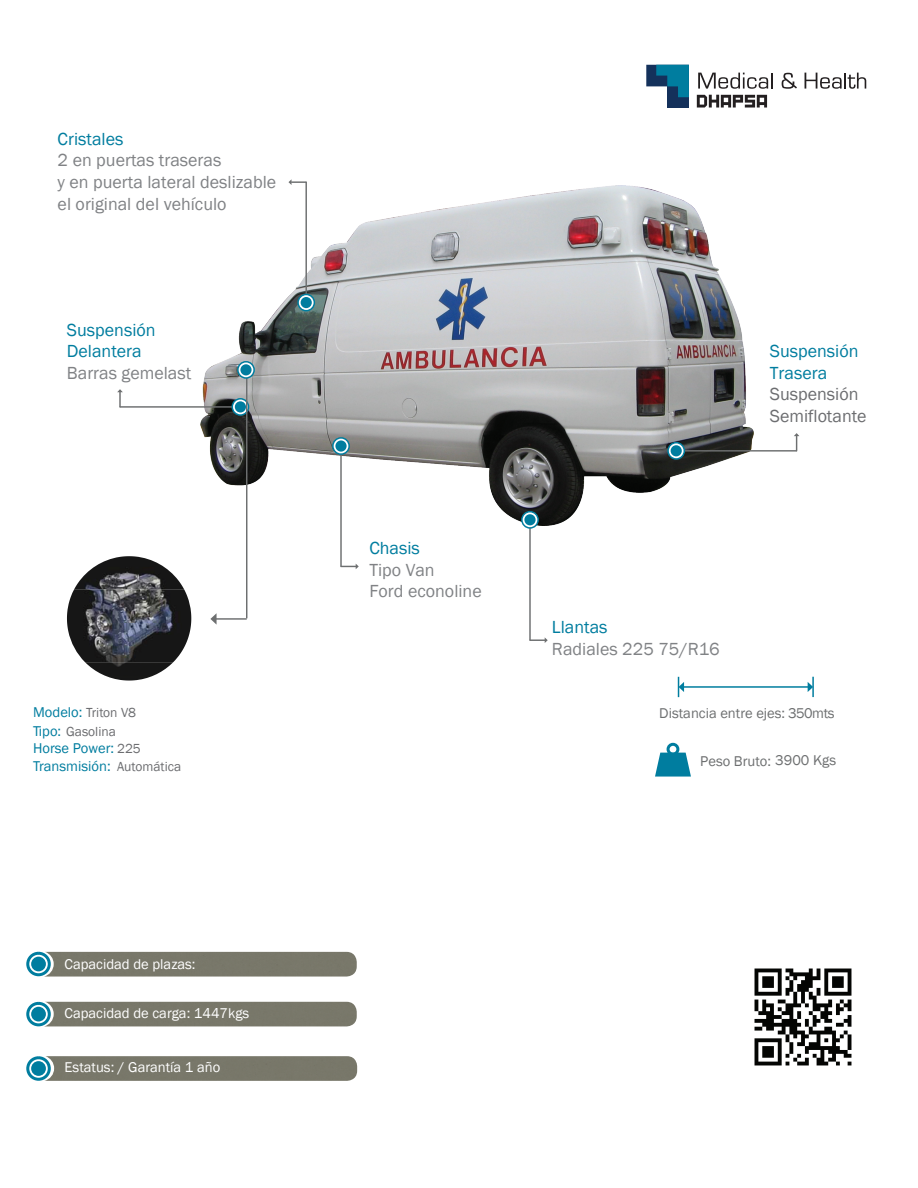
<style>
.page{position:relative;width:918px;height:1188px;background:#fff}
.page>*{position:absolute;margin:0;border:0;box-sizing:border-box;transform-origin:0 0}
.t1{font:18px/21.6px "Franklin Gothic";color:#808285}
.t2{font:18px/21.6px "Franklin Gothic";color:#6c6d70}
.t3{font:18px/21.6px "Franklin Gothic";color:#007d9f}
.t4{font:14.55px "Franklin Gothic";color:#fff}
.t5{font:14.55px "Franklin Gothic";color:#6d6f70}
.t6{font:14.55px/17.9px "Franklin Gothic";color:#007d9f}
.t7{font:13.5px/18.9px "Franklin Gothic";color:#6c6d70}
.s1{color:#007d9f}
.s2{color:#808285}
.s3{font-size:14.55px;color:#007d9f}
.s4{font-size:13.5px;color:#6c6d70}
</style>
<div class="page">
<img style="left:200px;top:185px;width:553px;height:341px">
<div style="left:44px;top:952px;width:313px;height:25px;background:#78786a"></div>
<div style="left:45px;top:1002px;width:312px;height:24px;background:#78776a"></div>
<img style="left:44px;top:1056px;width:313px;height:25px">
<img style="left:85px;top:662px;width:49px;height:19px">
<img style="left:67px;top:590px;width:7px;height:31px">
<img style="left:74px;top:556px;width:110px;height:33px">
<hr style="left:812px;top:677px;width:2px;height:20px;background:#007d9f">
<hr style="left:683px;top:686px;width:126px;height:2px;background:#007d9f">
<svg style="left:678px;top:677px;width:6px;height:20px"></svg>
<svg style="left:808px;top:682px;width:5px;height:10px"></svg>
<hr style="left:684px;top:450px;width:113px;height:2px;background:#6d6f70">
<svg style="left:794px;top:433px;width:5px;height:18px"></svg>
<svg style="left:667px;top:442px;width:18px;height:18px"></svg>
<div style="left:671px;top:445px;width:11px;height:11px;background:#007d9f;border-radius:50%"></div>
<hr style="left:340px;top:454px;width:2px;height:113px;background:#6d6f70">
<svg style="left:341px;top:564px;width:18px;height:5px"></svg>
<svg style="left:332px;top:437px;width:18px;height:18px"></svg>
<svg style="left:335px;top:440px;width:12px;height:12px"></svg>
<hr style="left:529px;top:528px;width:2px;height:113px;background:#6d6f70">
<svg style="left:530px;top:637px;width:18px;height:6px"></svg>
<svg style="left:521px;top:511px;width:18px;height:18px"></svg>
<div style="left:524px;top:514px;width:12px;height:11px;background:#007d9f;border-radius:50%"></div>
<hr style="left:120px;top:406px;width:112px;height:2px;background:#6d6f70">
<svg style="left:117px;top:389px;width:6px;height:18px"></svg>
<svg style="left:232px;top:398px;width:17px;height:18px"></svg>
<div style="left:235px;top:401px;width:11px;height:12px;background:#007d9f;border-radius:50%"></div>
<hr style="left:216px;top:618px;width:31px;height:2px;background:#6d6f70">
<hr style="left:246px;top:378px;width:1px;height:240px;background:#6d6f70">
<svg style="left:210px;top:613px;width:7px;height:12px"></svg>
<svg style="left:237px;top:361px;width:18px;height:18px"></svg>
<div style="left:240px;top:364px;width:12px;height:11px;background:#007d9f;border-radius:50%"></div>
<svg style="left:26px;top:952px;width:25px;height:24px"></svg>
<div style="left:31px;top:957px;width:15px;height:14px;background:#007d9f;border-radius:50%"></div>
<svg style="left:26px;top:1002px;width:25px;height:24px"></svg>
<div style="left:31px;top:1007px;width:15px;height:15px;background:#007d9f;border-radius:50%"></div>
<svg style="left:26px;top:1056px;width:25px;height:25px"></svg>
<div style="left:31px;top:1061px;width:15px;height:15px;background:#007d9f;border-radius:50%"></div>
<svg style="left:655px;top:753px;width:36px;height:24px"></svg>
<div style="left:667px;top:743px;width:12px;height:13px;border:3px solid #007d9f;border-radius:50%"></div>
<hr style="left:305px;top:182px;width:2px;height:112px;background:#6d6f70">
<svg style="left:288px;top:179px;width:19px;height:6px"></svg>
<svg style="left:297px;top:294px;width:18px;height:17px"></svg>
<div style="left:301px;top:297px;width:11px;height:11px;background:#007d9f;border-radius:50%"></div>
<svg style="left:698px;top:73px;width:75px;height:16px"></svg>
<svg style="left:782px;top:73px;width:15px;height:16px"></svg>
<svg style="left:805px;top:73px;width:61px;height:16px"></svg>
<svg style="left:697px;top:95px;width:70px;height:13px"></svg>
<div style="left:667px;top:65px;width:22px;height:43px;background:#14315b"></div>
<div style="left:646px;top:65px;width:43px;height:21px;background:#14315b"></div>
<svg style="left:656px;top:65px;width:33px;height:32px"></svg>
<img style="left:754px;top:968px;width:98px;height:98px">
<p class="t1" style="left:58px;top:128px;width:220px"><span class="s1">Cristales<br></span>2 en puertas traseras<br>y en puerta lateral deslizable el original del vehículo</p>
<p class="t3" style="left:67px;top:319px;width:126px">Suspensión<br>Delantera<br><span class="s2">Barras gemelast</span></p>
<p class="t7" style="left:33px;top:703px;width:105px"><span class="s3">Modelo:</span> Triton V8<br><span class="s3">Tipo:</span> Gasolina</p>
<p class="t6" style="left:33px;top:740px;width:150px">Horse Power: <span class="s4">225<br></span>Transmisión: <span class="s4">Automática</span></p>
<p class="t4" style="left:65px;top:955px;width:133px">Capacidad de plazas:</p>
<p class="t4" style="left:65px;top:1004px;width:186px">Capacidad de carga: 1447kgs</p>
<p class="t4" style="left:65px;top:1058px;width:157px">Estatus: / Garantía 1 año</p>
<p class="t1" style="left:369px;top:538px;width:114px"><span class="s1">Chasis<br></span>Tipo Van<br>Ford econoline</p>
<p class="t2" style="left:770px;top:341px;width:98px"><span class="s1">Suspensión<br>Trasera<br></span>Suspensión<br>Semiflotante</p>
<p class="t1" style="left:552px;top:617px;width:169px"><span class="s1">Llantas<br></span>Radiales 225 75/R16</p>
<p class="t5" style="left:659px;top:704px;width:177px">Distancia entre ejes: 350mts</p>
<p class="t5" style="left:700px;top:752px;width:137px">Peso Bruto: 3900 Kgs</p>
</div>
